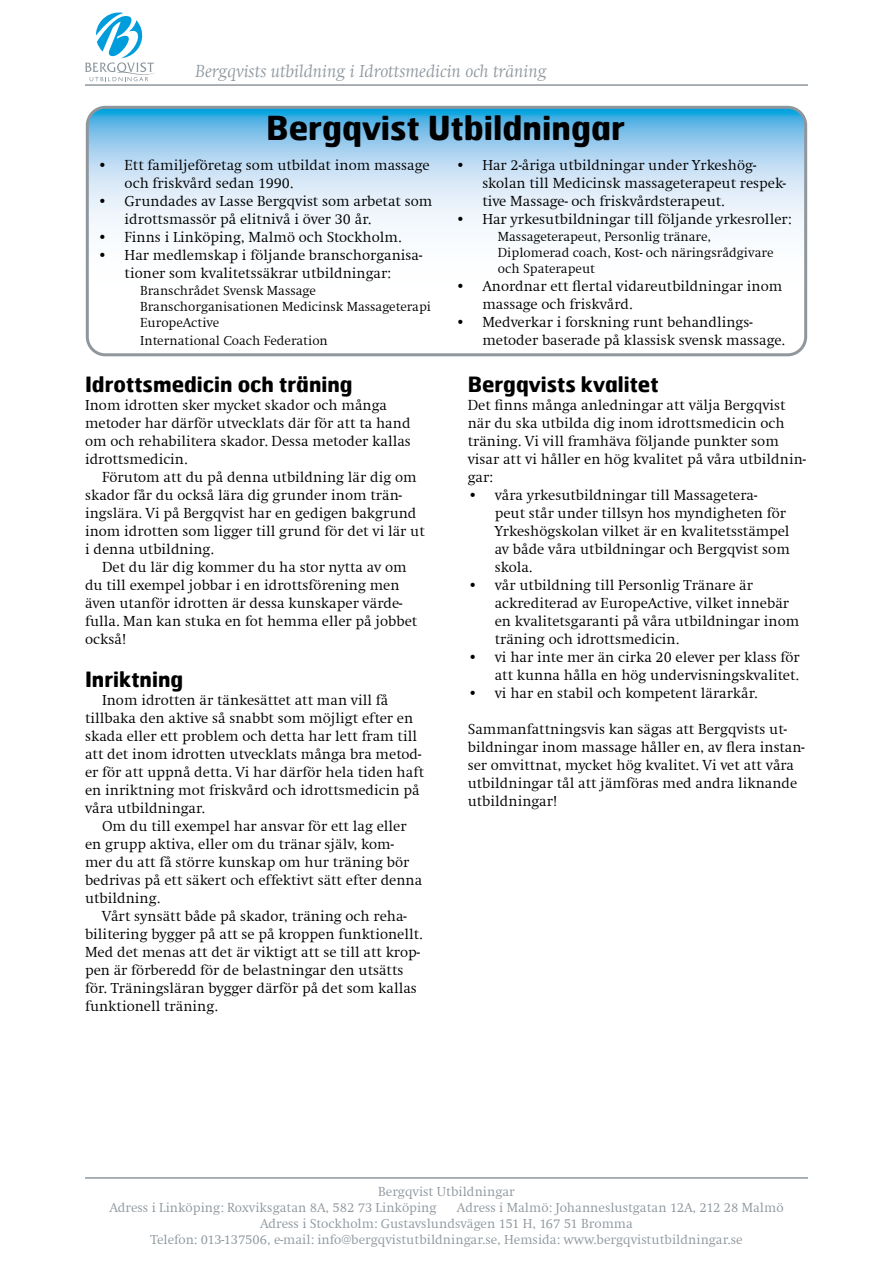
<style>
.page{position:relative;width:893px;height:1263px;background:#fff}
.page>*{position:absolute;margin:0;border:0;box-sizing:border-box;transform-origin:0 0}
.t1{font:700 33px "Hermes";color:#000}
.t2{font:700 21px "Hermes";color:#000}
.t3{font:italic 300 18px "Swift";color:#8f979d}
.t4{font:300 15px/18px "Swift";color:#000}
.t5{font:300 13.5px/16.2px "Swift";color:#8f979d}
.t6{font:300 13.5px/16.2px "Swift";color:#000}
</style>
<div class="page">
<hr style="left:85px;top:1177px;width:723px;height:2px;background:#8f979d">
<hr style="left:85px;top:84px;width:723px;height:2px;background:#8f979d">
<svg style="left:85px;top:13px;width:69px;height:68px"></svg>
<svg style="left:87px;top:107px;width:719px;height:248px"></svg>
<div style="left:86px;top:106px;width:721px;height:250px;border:3px solid #8f979d;border-radius:18px"></div>
<p class="t3" style="left:196px;top:62px;width:352px">Bergqvists utbildning i Idrottsmedicin och träning</p>
<h1 class="t1" style="left:266px;top:107px;width:360px">Bergqvist Utbildningar</h1>
<p class="t4" style="left:125px;top:157px;width:306px;text-indent:-27px">• Ett familjeföretag som utbildat inom massage och friskvård sedan 1990.</p>
<p class="t4" style="left:125px;top:193px;width:309px;text-indent:-27px">• Grundades av Lasse Bergqvist som arbetat som idrottsmassör på elitnivå i över 30 år.</p>
<p class="t4" style="left:98px;top:229px;width:305px">• Finns i Linköping, Malmö och Stockholm.</p>
<p class="t4" style="left:98px;top:247px;width:326px;text-align:center">• Har medlemskap i följande branschorganisa&shy;tioner som kvalitetssäkrar utbildningar:</p>
<p class="t6" style="left:140px;top:282px;width:292px">Branschrådet Svensk Massage<br>Branschorganisationen Medicinsk Massageterapi<br>EuropeActive</p>
<p class="t6" style="left:140px;top:333px;width:189px">International Coach Federation</p>
<p class="t4" style="left:482px;top:157px;width:305px;text-indent:-27px">• Har 2-åriga utbildningar under Yrkeshög&shy;skolan till Medicinsk massageterapeut respek&shy;tive Massage- och friskvårdsterapeut.</p>
<p class="t4" style="left:455px;top:211px;width:338px">• Har yrkesutbildningar till följande yrkesroller:</p>
<p class="t6" style="left:498px;top:228px;width:277px">Massageterapeut, Personlig tränare,<br>Diplomerad coach, Kost- och näringsrådgivare och Spaterapeut</p>
<p class="t4" style="left:482px;top:277px;width:301px;text-indent:-27px">• Anordnar ett flertal vidareutbildningar inom massage och friskvård.</p>
<p class="t4" style="left:482px;top:313px;width:304px;text-indent:-27px">• Medverkar i forskning runt behandlings&shy;metoder baserade på klassisk svensk massage.</p>
<h2 class="t2" style="left:85px;top:371px;width:269px">Idrottsmedicin och träning</h2>
<p class="t4" style="left:85px;top:396px;width:327px">Inom idrotten sker mycket skador och många metoder har därför utvecklats där för att ta hand om och rehabilitera skador. Dessa metoder kallas idrottsmedicin.</p>
<p class="t4" style="left:85px;top:468px;width:341px;text-indent:17px">Förutom att du på denna utbildning lär dig om skador får du också lära dig grunder inom trän&shy;ingslära. Vi på Bergqvist har en gedigen bakgrund inom idrotten som ligger till grund för det vi lär ut i denna utbildning.</p>
<p class="t4" style="left:85px;top:558px;width:334px;text-indent:17px">Det du lär dig kommer du ha stor nytta av om du till exempel jobbar i en idrottsförening men även utanför idrotten är dessa kunskaper värde&shy;fulla. Man kan stuka en fot hemma eller på jobbet också!</p>
<h2 class="t2" style="left:85px;top:666px;width:100px">Inriktning</h2>
<p class="t4" style="left:85px;top:692px;width:341px;text-indent:17px">Inom idrotten är tänkesättet att man vill få tillbaka den aktive så snabbt som möjligt efter en skada eller ett problem och detta har lett fram till att det inom idrotten utvecklats många bra metod&shy;er för att uppnå detta. Vi har därför hela tiden haft en inriktning mot friskvård och idrottsmedicin på våra utbildningar.</p>
<p class="t4" style="left:85px;top:818px;width:339px;text-indent:17px">Om du till exempel har ansvar för ett lag eller en grupp aktiva, eller om du tränar själv, kom&shy;mer du att få större kunskap om hur träning bör bedrivas på ett säkert och effektivt sätt efter denna utbildning.</p>
<p class="t4" style="left:85px;top:908px;width:339px;text-indent:17px">Vårt synsätt både på skador, träning och reha&shy;bilitering bygger på att se på kroppen funktionellt.<br>Med det menas att det är viktigt att se till att krop&shy;pen är förberedd för de belastningar den utsätts för. Träningsläran bygger därför på det som kallas funktionell träning.</p>
<h2 class="t2" style="left:468px;top:371px;width:192px">Bergqvists kvalitet</h2>
<p class="t4" style="left:468px;top:396px;width:340px">Det finns många anledningar att välja Bergqvist när du ska utbilda dig inom idrottsmedicin och träning. Vi vill framhäva följande punkter som visar att vi håller en hög kvalitet på våra utbildnin&shy;gar:</p>
<p class="t4" style="left:495px;top:486px;width:297px;text-indent:-27px">• våra yrkesutbildningar till Massagetera&shy;peut står under tillsyn hos myndigheten för Yrkeshögskolan vilket är en kvalitetsstämpel av både våra utbildningar och Bergqvist som skola.</p>
<p class="t4" style="left:495px;top:576px;width:306px;text-indent:-27px">• vår utbildning till Personlig Tränare är ackrediterad av EuropeActive, vilket innebär en kvalitetsgaranti på våra utbildningar inom träning och idrottsmedicin.</p>
<p class="t4" style="left:468px;top:648px;width:333px;text-align:right">• vi har inte mer än cirka 20 elever per klass för att kunna hålla en hög undervisningskvalitet.</p>
<p class="t4" style="left:468px;top:684px;width:291px">• vi har en stabil och kompetent lärarkår.</p>
<p class="t4" style="left:468px;top:720px;width:338px">Sammanfattningsvis kan sägas att Bergqvists ut&shy;bildningar inom massage håller en, av flera instan&shy;ser omvittnat, mycket hög kvalitet. Vi vet att våra utbildningar tål att jämföras med andra liknande utbildningar!</p>
<p class="t5" style="left:109px;top:1183px;width:407px;text-indent:269px">Bergqvist Utbildningar<br>Adress i Linköping: Roxviksgatan 8A, 582 73 Linköping</p>
<p class="t5" style="left:457px;top:1199px;width:328px">Adress i Malmö: Johanneslustgatan 12A, 212 28 Malmö</p>
<p class="t5" style="left:260px;top:1216px;width:374px">Adress i Stockholm: Gustavslundsvägen 151 H, 167 51 Bromma</p>
<p class="t5" style="left:150px;top:1232px;width:594px">Telefon: 013-137506, e-mail: info@bergqvistutbildningar.se, Hemsida: www.bergqvistutbildningar.se</p>
</div>
